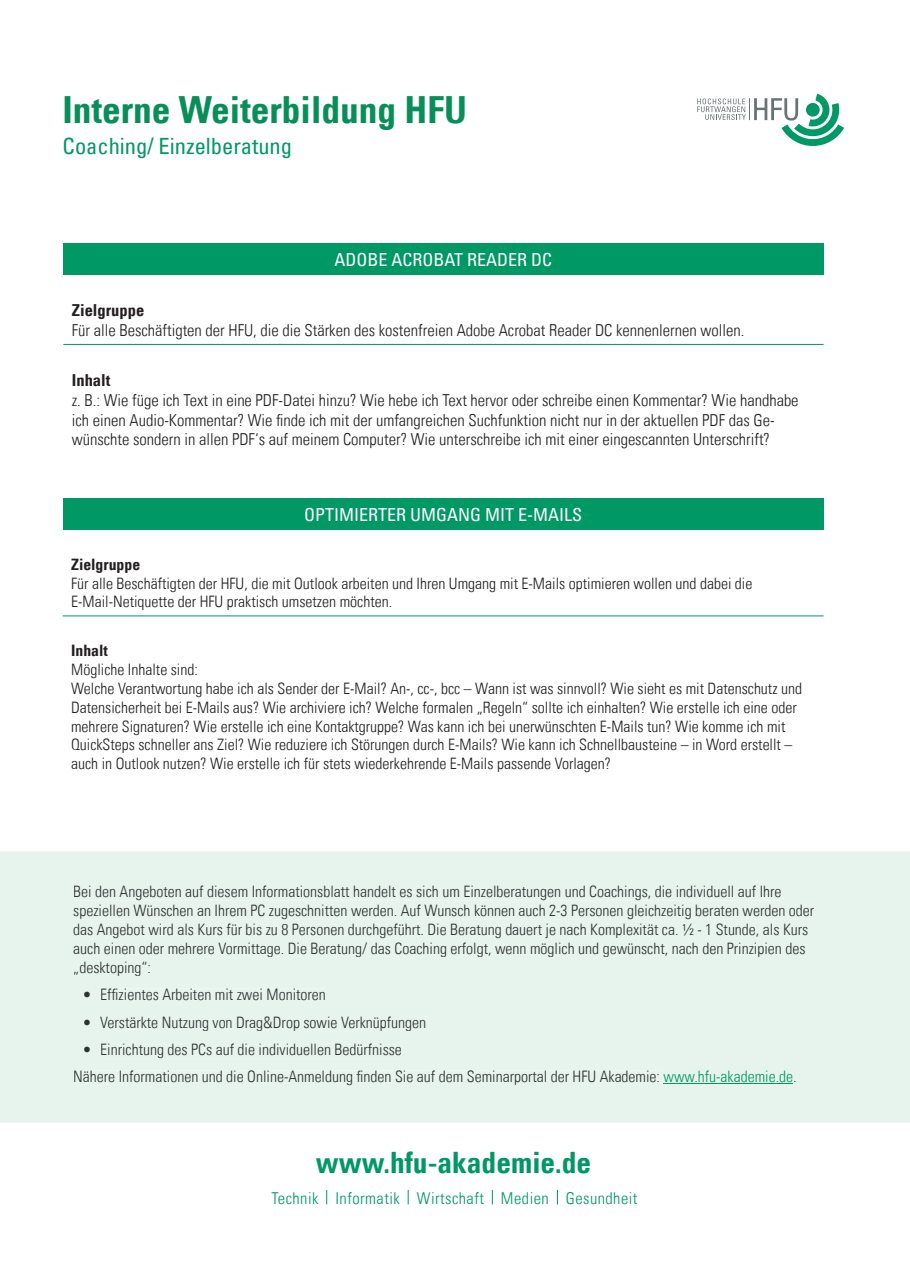
<style>
.page{position:relative;width:910px;height:1280px;background:#fff}
.page>*{position:absolute;margin:0;border:0;box-sizing:border-box;transform-origin:0 0}
.t1{font:37.35px "Univers LTW02 67 Bold Cn";color:#088f59}
.t2{font:29.4px "Univers LTW02 67 Bold Cn";color:#009864}
.t3{font:condensed 22.5px "Univers LTW02 57";color:#009864}
.t4{font:condensed 18px "Univers LTW02 57";color:#fff}
.t5{font:16.5px/19.8px "Univers LTW02 47 Light Cn";color:#231f20}
.t6{font:16.5px "Univers LTW02 67 Bold Cn";color:#231f20}
.t7{font:16.35px "Univers LTW02 47 Light Cn";letter-spacing:.03em;color:#009864}
.t8{font:15.75px/18.9px "Univers LTW02 47 Light Cn";color:#2f3233}
.t9{font:15.75px/18.9px "Univers LTW02 47 Light Cn";color:#231f20}
.t10{font:15.75px "Univers LTW02 67 Bold Cn";color:#231f20}
.s1{color:#009864}
</style>
<div class="page">
<svg style="left:326px;top:1190px;width:1px;height:14px"></svg>
<svg style="left:408px;top:1190px;width:1px;height:14px"></svg>
<svg style="left:492px;top:1190px;width:1px;height:14px"></svg>
<svg style="left:557px;top:1190px;width:1px;height:14px"></svg>
<svg style="left:697px;top:94px;width:147px;height:52px"></svg>
<div style="left:63px;top:243px;width:760px;height:32px;background:#009864"></div>
<hr style="left:63px;top:344px;width:760px;height:1px;background:#009864">
<div style="left:63px;top:498px;width:760px;height:32px;background:#009864"></div>
<hr style="left:63px;top:616px;width:760px;height:1px;background:#009864">
<div style="left:0;top:851px;width:910px;height:272px;background:#e7f4ee"></div>
<hr style="left:664px;top:1083px;width:129px;height:1px;background:#009864">
<div style="left:74px;top:885px;width:708px;height:15px;background:#e7f4ee"></div>
<div style="left:74px;top:904px;width:740px;height:15px;background:#e7f4ee"></div>
<div style="left:74px;top:923px;width:734px;height:15px;background:#e7f4ee"></div>
<div style="left:74px;top:942px;width:731px;height:15px;background:#e7f4ee"></div>
<div style="left:74px;top:961px;width:76px;height:15px;background:#e7f4ee"></div>
<div style="left:84px;top:992px;width:9px;height:8px;background:#e7f4ee"></div>
<div style="left:101px;top:989px;width:224px;height:11px;background:#e7f4ee"></div>
<div style="left:84px;top:1019px;width:9px;height:8px;background:#e7f4ee"></div>
<div style="left:100px;top:1016px;width:325px;height:15px;background:#e7f4ee"></div>
<div style="left:84px;top:1046px;width:9px;height:9px;background:#e7f4ee"></div>
<div style="left:101px;top:1043px;width:300px;height:15px;background:#e7f4ee"></div>
<div style="left:74px;top:1071px;width:585px;height:14px;background:#e7f4ee"></div>
<div style="left:664px;top:1071px;width:128px;height:11px;background:#e7f4ee"></div>
<h1 class="t1" style="left:63px;top:87px;width:406px">Interne Weiterbildung HFU</h1>
<h3 class="t3" style="left:63px;top:132px;width:231px">Coaching/ Einzelberatung</h3>
<p class="t4" style="left:335px;top:248px;width:219px">ADOBE ACROBAT READER DC</p>
<p class="t6" style="left:72px;top:300px;width:74px">Zielgruppe</p>
<p class="t5" style="left:72px;top:320px;width:674px">Für alle Beschäftigten der HFU, die die Stärken des kostenfreien Adobe Acrobat Reader DC kennenlernen wollen.</p>
<p class="t6" style="left:72px;top:370px;width:40px">Inhalt</p>
<p class="t5" style="left:72px;top:390px;width:728px">z. B.: Wie füge ich Text in eine PDF-Datei hinzu? Wie hebe ich Text hervor oder schreibe einen Kommentar? Wie handhabe ich einen Audio-Kommentar? Wie finde ich mit der umfangreichen Suchfunktion nicht nur in der aktuellen PDF das Ge&shy;wünschte sondern in allen PDF‘s auf meinem Computer? Wie unterschreibe ich mit einer eingescannten Unterschrift?</p>
<p class="t4" style="left:304px;top:503px;width:279px">OPTIMIERTER UMGANG MIT E-MAILS</p>
<p class="t10" style="left:71px;top:554px;width:71px">Zielgruppe</p>
<p class="t9" style="left:71px;top:573px;width:683px">Für alle Beschäftigten der HFU, die mit Outlook arbeiten und Ihren Umgang mit E-Mails optimieren wollen und dabei die<br>E-Mail-Netiquette der HFU praktisch umsetzen möchten.</p>
<p class="t10" style="left:71px;top:641px;width:38px">Inhalt</p>
<p class="t9" style="left:71px;top:660px;width:732px">Mögliche Inhalte sind:<br>Welche Verantwortung habe ich als Sender der E-Mail? An-, cc-, bcc – Wann ist was sinnvoll? Wie sieht es mit Datenschutz und Datensicherheit bei E-Mails aus? Wie archiviere ich? Welche formalen „Regeln“ sollte ich einhalten? Wie erstelle ich eine oder mehrere Signaturen? Wie erstelle ich eine Kontaktgruppe? Was kann ich bei unerwünschten E-Mails tun? Wie komme ich mit QuickSteps schneller ans Ziel? Wie reduziere ich Störungen durch E-Mails? Wie kann ich Schnellbausteine – in Word erstellt – auch in Outlook nutzen? Wie erstelle ich für stets wiederkehrende E-Mails passende Vorlagen?</p>
<p class="t8" style="left:73px;top:882px;width:742px">Bei den Angeboten auf diesem Informationsblatt handelt es sich um Einzelberatungen und Coachings, die individuell auf Ihre speziellen Wünschen an Ihrem PC zugeschnitten werden. Auf Wunsch können auch 2-3 Personen gleichzeitig beraten werden oder das Angebot wird als Kurs für bis zu 8 Personen durchgeführt. Die Beratung dauert je nach Komplexität ca. ½ - 1 Stunde, als Kurs auch einen oder mehrere Vormittage. Die Beratung/ das Coaching erfolgt, wenn möglich und gewünscht, nach den Prinzipien des „desktoping“:</p>
<p class="t8" style="left:83px;top:985px;width:244px">• Effizientes Arbeiten mit zwei Monitoren</p>
<p class="t8" style="left:83px;top:1012px;width:344px">• Verstärkte Nutzung von Drag&amp;Drop sowie Verknüpfungen</p>
<p class="t8" style="left:73px;top:1035px;width:725px;line-height:27.5px;text-indent:10px">• Einrichtung des PCs auf die individuellen Bedürfnisse<br>Nähere Informationen und die Online-Anmeldung finden Sie auf dem Seminarportal der HFU Akademie: <span class="s1">www.hfu-akademie.de</span>.</p>
<h2 class="t2" style="left:316px;top:1145px;width:277px">www.hfu-akademie.de</h2>
<p class="t7" style="left:271px;top:1189px;width:367px">Technik Informatik Wirtschaft Medien Gesundheit</p>
</div>
